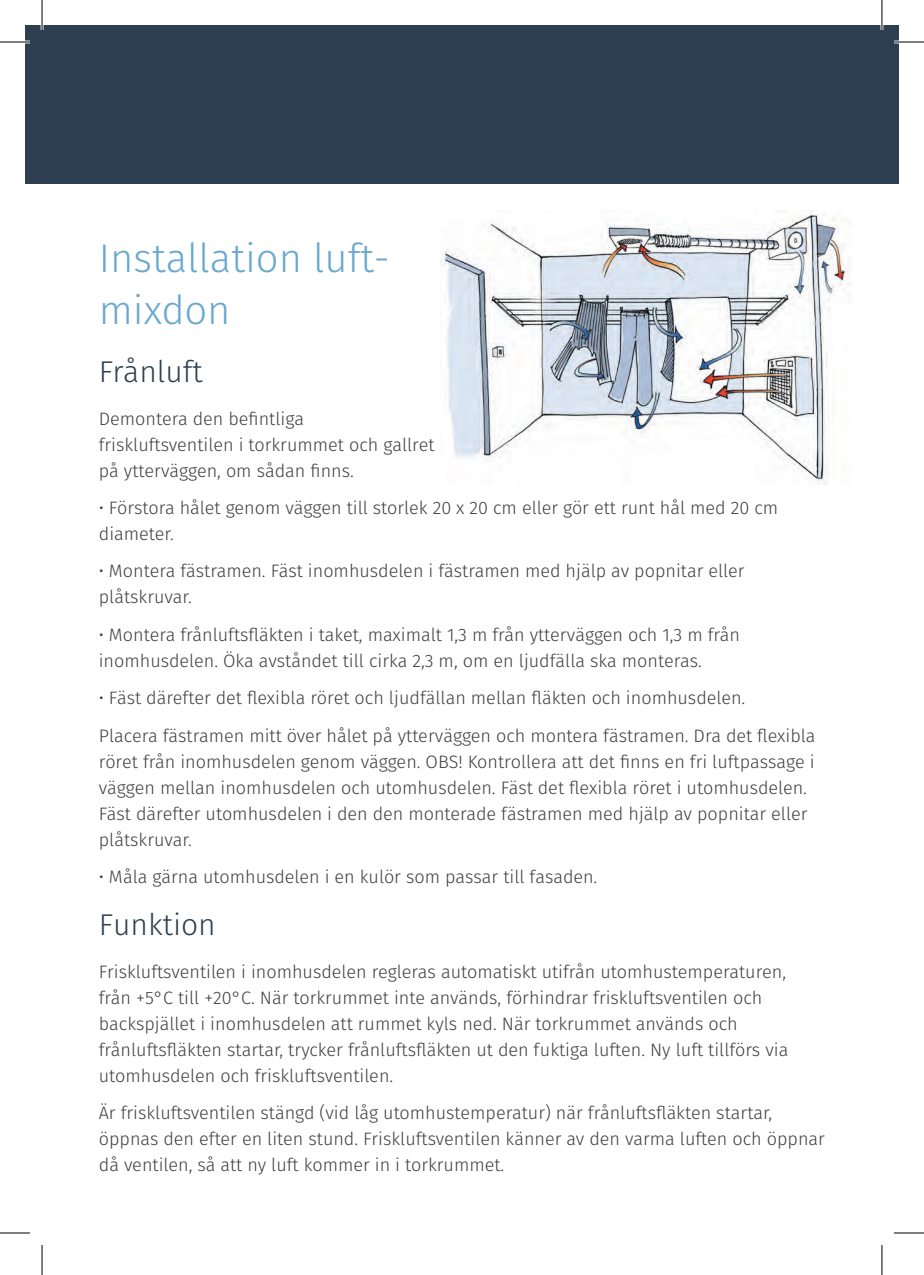
<style>
.page{position:relative;width:924px;height:1275px;background:#fff}
.page>*{position:absolute;margin:0;border:0;box-sizing:border-box;transform-origin:0 0}
.t1{font:300 40px/52px "Fira Sans";color:#69a9cd}
.t2{font:300 30px "Fira Sans";color:#2c3e50}
.t3{font:300 18px/26px "Fira Sans";color:#3e3e3f}
</style>
<div class="page">
<div style="left:25px;top:25px;width:873px;height:159px;background:#2c3e50"></div>
<img style="left:440px;top:212px;width:411px;height:272px">
<hr style="left:0;top:41px;width:30px;height:2px;background:#fff">
<hr style="left:893px;top:41px;width:30px;height:2px;background:#fff">
<hr style="left:41px;top:0;width:2px;height:30px;background:#fff">
<hr style="left:880px;top:0;width:2px;height:30px;background:#fff">
<hr style="left:0;top:42px;width:30px;height:1px;background:#000">
<hr style="left:893px;top:42px;width:30px;height:1px;background:#000">
<hr style="left:0;top:1232px;width:30px;height:1px;background:#000">
<hr style="left:893px;top:1232px;width:30px;height:1px;background:#000">
<hr style="left:42px;top:0;width:1px;height:30px;background:#000">
<hr style="left:42px;top:1245px;width:1px;height:30px;background:#000">
<hr style="left:881px;top:0;width:1px;height:30px;background:#000">
<hr style="left:881px;top:1245px;width:1px;height:30px;background:#000">
<h1 class="t1" style="left:99px;top:235px;width:292px">Installation luft&shy;mixdon</h1>
<h2 class="t2" style="left:99px;top:350px;width:105px">Frånluft</h2>
<p class="t3" style="left:99px;top:407px;width:337px">Demontera den befintliga friskluftsventilen i torkrummet och gallret på ytterväggen, om sådan finns.</p>
<p class="t3" style="left:99px;top:496px;width:680px">• Förstora hålet genom väggen till storlek 20 x 20 cm eller gör ett runt hål med 20 cm diameter.</p>
<p class="t3" style="left:99px;top:559px;width:647px">• Montera fästramen. Fäst inomhusdelen i fästramen med hjälp av popnitar eller plåtskruvar.</p>
<p class="t3" style="left:99px;top:623px;width:642px">• Montera frånluftsfläkten i taket, maximalt 1,3 m från ytterväggen och 1,3 m från inomhusdelen. Öka avståndet till cirka 2,3 m, om en ljudfälla ska monteras.</p>
<p class="t3" style="left:99px;top:680px;width:718px;line-height:37.4px">• Fäst därefter det flexibla röret och ljudfällan mellan fläkten och inomhusdelen.<br>Placera fästramen mitt över hålet på ytterväggen och montera fästramen. Dra det flexibla</p>
<p class="t3" style="left:99px;top:749px;width:717px">röret från inomhusdelen genom väggen. OBS! Kontrollera att det finns en fri luftpassage i väggen mellan inomhusdelen och utomhusdelen. Fäst det flexibla röret i utomhusdelen.<br>Fäst därefter utomhusdelen i den den monterade fästramen med hjälp av popnitar eller plåtskruvar.</p>
<p class="t3" style="left:99px;top:865px;width:500px">• Måla gärna utomhusdelen i en kulör som passar till fasaden.</p>
<h2 class="t2" style="left:99px;top:903px;width:118px">Funktion</h2>
<p class="t3" style="left:99px;top:960px;width:690px">Friskluftsventilen i inomhusdelen regleras automatiskt utifrån utomhustemperaturen, från +5°C till +20°C. När torkrummet inte används, förhindrar friskluftsventilen och backspjället i inomhusdelen att rummet kyls ned. När torkrummet används och frånluftsfläkten startar, trycker frånluftsfläkten ut den fuktiga luften. Ny luft tillförs via utomhusdelen och friskluftsventilen.</p>
<p class="t3" style="left:99px;top:1101px;width:727px">Är friskluftsventilen stängd (vid låg utomhustemperatur) när frånluftsfläkten startar, öppnas den efter en liten stund. Friskluftsventilen känner av den varma luften och öppnar då ventilen, så att ny luft kommer in i torkrummet.</p>
</div>
